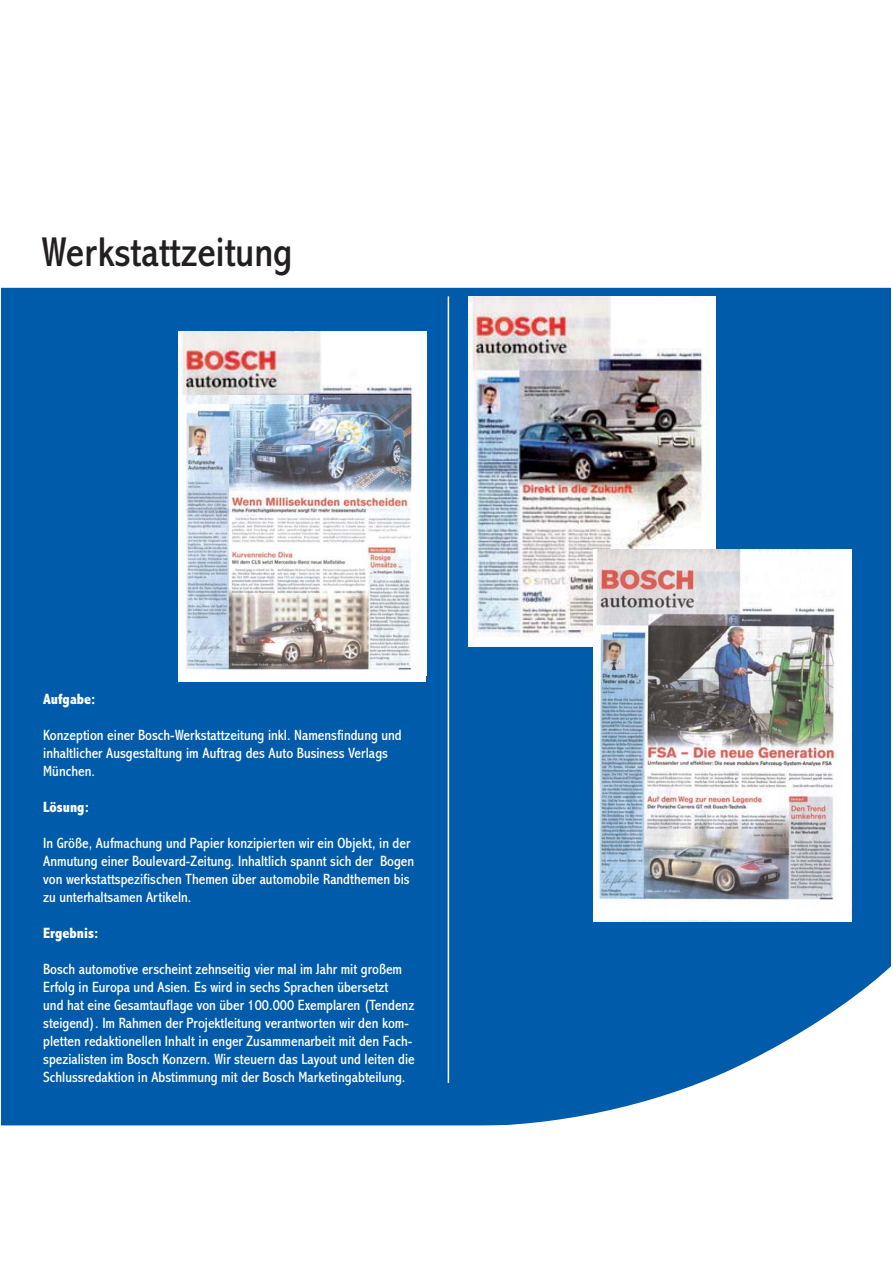
<style>
.page{position:relative;width:893px;height:1263px;background:#fff}
.page>*{position:absolute;margin:0;border:0;box-sizing:border-box;transform-origin:0 0}
.t1{font:condensed 42px "Abadi";color:#231f20}
.t2{font:condensed 15px/18px "Abadi";color:#fff}
.t3{font:800 condensed 15px "Abadi";color:#fff}
</style>
<div class="page">
<div style="left:2px;top:288px;width:889px;height:837px;background:#005bab"></div>
<hr style="left:448px;top:296px;width:1px;height:787px;background:#fff">
<img style="left:468px;top:296px;width:247px;height:350px">
<img style="left:593px;top:549px;width:258px;height:328px">
<img style="left:179px;top:331px;width:247px;height:344px">
<img style="left:180px;top:333px;width:245px;height:62px">
<svg style="left:468px;top:877px;width:423px;height:249px;fill:#005bab"></svg>
<h1 class="t1" style="left:41px;top:238px;width:253px">Werkstattzeitung</h1>
<p class="t3" style="left:43px;top:690px;width:54px">Aufgabe:</p>
<p class="t2" style="left:43px;top:728px;width:360px">Konzeption einer Bosch-Werkstattzeitung inkl. Namensfindung und inhaltlicher Ausgestaltung im Auftrag des Auto Business Verlags<br>München.</p>
<p class="t3" style="left:43px;top:798px;width:47px">Lösung:</p>
<p class="t2" style="left:43px;top:836px;width:372px">In Größe, Aufmachung und Papier konzipierten wir ein Objekt, in der Anmutung einer Boulevard-Zeitung. Inhaltlich spannt sich der Bogen von werkstattspezifischen Themen über automobile Randthemen bis zu unterhaltsamen Artikeln.</p>
<p class="t3" style="left:43px;top:924px;width:57px">Ergebnis:</p>
<p class="t2" style="left:43px;top:962px;width:373px">Bosch automotive erscheint zehnseitig vier mal im Jahr mit großem Erfolg in Europa und Asien. Es wird in sechs Sprachen übersetzt<br>und hat eine Gesamtauflage von über 100.000 Exemplaren (Tendenz steigend). Im Rahmen der Projektleitung verantworten wir den kom&shy;pletten redaktionellen Inhalt in enger Zusammenarbeit mit den Fach&shy;spezialisten im Bosch Konzern. Wir steuern das Layout und leiten die Schlussredaktion in Abstimmung mit der Bosch Marketingabteilung.</p>
</div>
